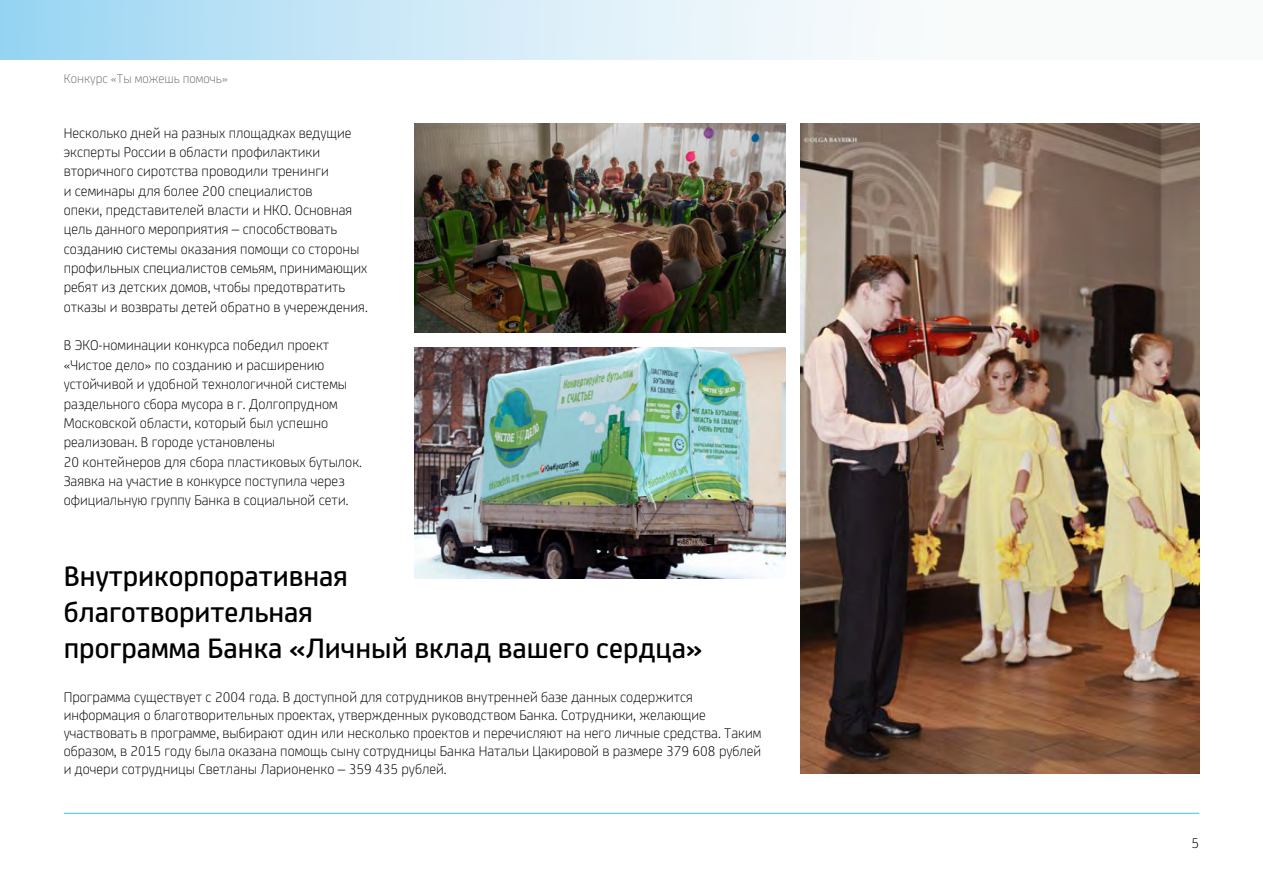
<style>
.page{position:relative;width:1263px;height:893px;background:#fff}
.page>*{position:absolute;margin:0;border:0;box-sizing:border-box;transform-origin:0 0}
.title_2{font:500 30px/36px "Uni Credit CY";color:#000}
.text_main{font:300 15px/19.4px "Uni Credit CY";color:#000}
.t1{font:300 13.5px "Uni Credit CY";color:#6e6e6e}
</style>
<div class="page">
<hr style="left:64px;top:813px;width:1135px;height:1px;background:#3fbeeb">
<svg style="left:0;top:0;width:869px;height:60px;background:#cbe8f7"></svg>
<img style="left:414px;top:123px;width:371px;height:210px">
<img style="left:414px;top:348px;width:371px;height:230px">
<img style="left:800px;top:123px;width:399px;height:651px">
<p class="t1" style="left:64px;top:69px;width:166px">Конкурс «Ты можешь помочь»</p>
<p class="text_main" style="left:64px;top:122px;width:306px">Несколько дней на разных площадках ведущие эксперты России в области профилактики вторичного сиротства проводили тренинги<br>и семинары для более 200 специалистов<br>опеки, представителей власти и НКО. Основная цель данного мероприятия – способствовать созданию системы оказания помощи со стороны профильных специалистов семьям, принимающих ребят из детских домов, чтобы предотвратить отказы и возвраты детей обратно в учереждения.</p>
<p class="text_main" style="left:64px;top:335px;width:300px">В ЭКО-номинации конкурса победил проект «Чистое дело» по созданию и расширению устойчивой и удобной технологичной системы раздельного сбора мусора в г. Долгопрудном Московской области, который был успешно реализован. В городе установлены<br>20 контейнеров для сбора пластиковых бутылок.<br>Заявка на участие в конкурсе поступила через официальную группу Банка в социальной сети.</p>
<p class="title_2" style="left:64px;top:556px;width:640px">Внутрикорпоративная<br>благотворительная<br>программа Банка «Личный вклад вашего сердца»</p>
<p class="text_main" style="left:64px;top:687px;width:699px;line-height:18px">Программа существует с 2004 года. В доступной для сотрудников внутренней базе данных содержится информация о благотворительных проектах, утвержденных руководством Банка. Сотрудники, желающие участвовать в программе, выбирают один или несколько проектов и перечисляют на него личные средства. Таким образом, в 2015 году была оказана помощь сыну сотрудницы Банка Натальи Цакировой в размере 379 608 рублей и дочери сотрудницы Светланы Ларионенко – 359 435 рублей.</p>
<p class="text_main" style="left:1191px;top:832px;width:9px">5</p>
</div>
